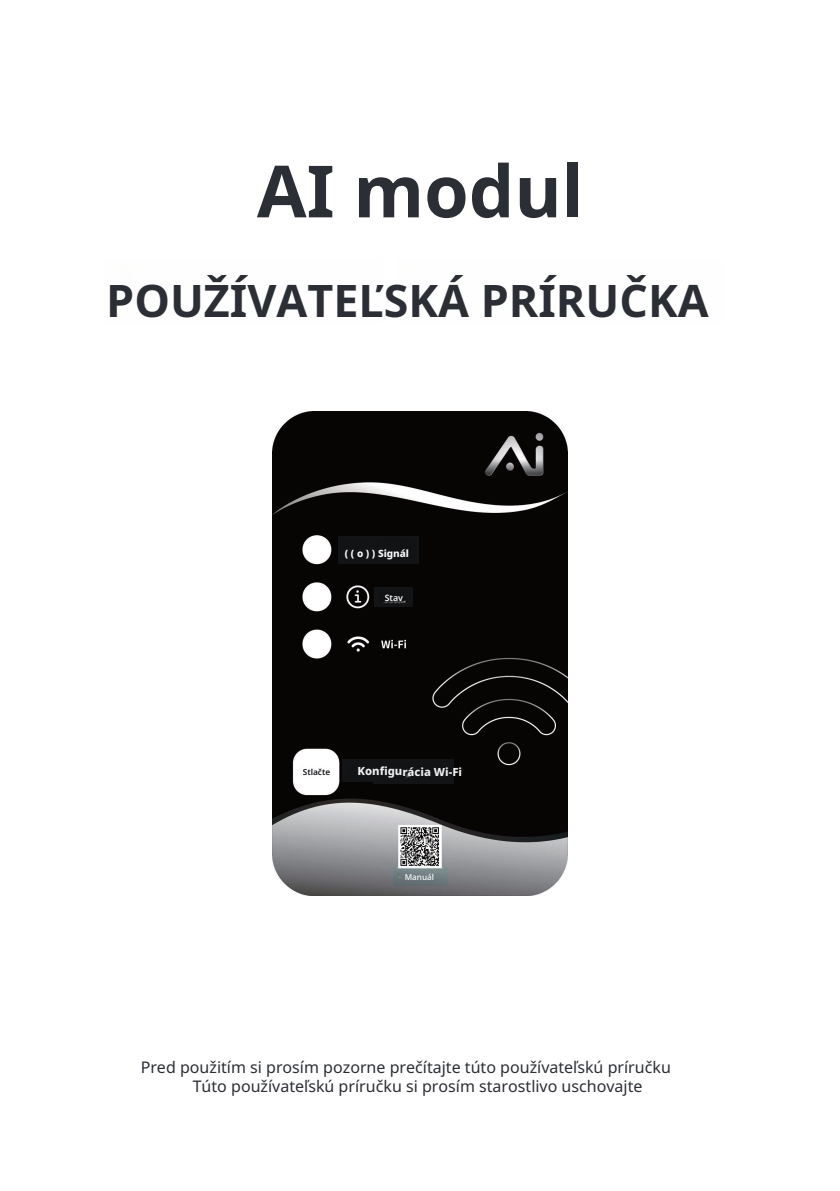
<style>
.page{position:relative;width:840px;height:1191px;background:#fff}
.page>*{position:absolute;margin:0;border:0;box-sizing:border-box;transform-origin:0 0}
.t1{font:700 72px "Noto Sans";color:#2c2e35}
.t2{font:700 44.8px "Noto Sans";color:#2c2e35}
.t3{font:16px/19.2px "Noto Sans";color:#2c2e35}
.t4{font:800 11.2px "Noto Sans";letter-spacing:-.005em;color:#f0f0f1}
.t5{font:800 10px "Noto Sans";letter-spacing:-.005em;color:#fbfafb}
.t6{font:600 8.8px "Noto Sans";color:#fafafa}
.t7{font:600 8.2px "Noto Sans";letter-spacing:-.005em;color:#141518}
.t8{font:500 8.2px "Noto Sans";letter-spacing:-.005em;color:#f9fdfd}
</style>
<div class="page">
<img style="left:272px;top:412px;width:295px;height:483px">
<img style="left:338px;top:536px;width:36px;height:27px">
<img style="left:344px;top:536px;width:4px;height:27px">
<img style="left:348px;top:536px;width:6px;height:27px">
<img style="left:354px;top:536px;width:17px;height:27px">
<img style="left:374px;top:536px;width:44px;height:27px">
<img style="left:374px;top:587px;width:38px;height:20px">
<img style="left:296px;top:762px;width:40px;height:19px">
<img style="left:342px;top:759px;width:13px;height:22px">
<img style="left:355px;top:759px;width:4px;height:22px">
<img style="left:359px;top:759px;width:14px;height:23px">
<div style="left:373px;top:759px;width:80px;height:24px;background:#131416"></div>
<img style="left:393px;top:867px;width:54px;height:19px">
<h1 class="t1" style="left:257px;top:140px;width:328px">AI modul</h1>
<h2 class="t2" style="left:106px;top:269px;width:603px">POUŽÍVATEĽSKÁ PRÍRUČKA</h2>
<p class="t5" style="left:344px;top:546px;width:66px">( ( o ) ) Signál</p>
<p class="t6" style="left:384px;top:591px;width:20px">Stav</p>
<p class="t7" style="left:302px;top:766px;width:29px">Stlačte</p>
<p class="t4" style="left:357px;top:763px;width:106px">Konfigurácia Wi-Fi</p>
<p class="t8" style="left:404px;top:871px;width:31px">Manuál</p>
<p class="t3" style="left:193px;top:1057px;width:479px;text-indent:-52px">Pred použitím si prosím pozorne prečítajte túto používateľskú príručku<br>Túto používateľskú príručku si prosím starostlivo uschovajte</p>
</div>
